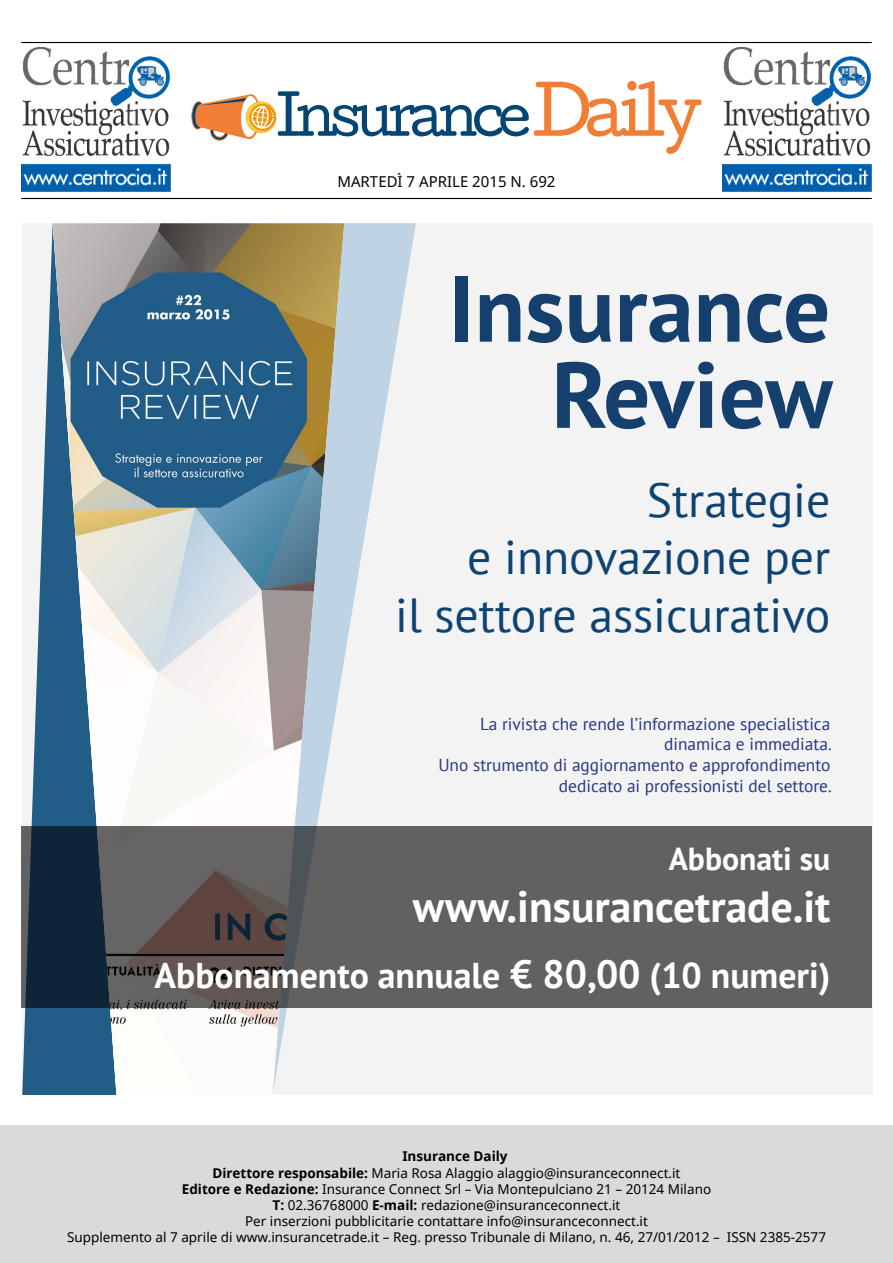
<style>
.page{position:relative;width:893px;height:1263px;background:#fff}
.page>*{position:absolute;margin:0;border:0;box-sizing:border-box;transform-origin:0 0}
.t1{font:700 93.15px/86.1px "PT Sans";color:#153f6c;text-align:right}
.t2{font:47.85px/57.3px "PT Sans";color:#0d4373;text-align:right}
.t3{font:700 43.5px "PT Sans";color:#fff}
.t4{font:700 35.7px "PT Sans";color:#fff}
.t5{font:700 31.8px "PT Sans";color:#fff}
.t6{font:18px "Noto Sans";color:#000}
.t7{font:17.4px/20.9px "PT Sans";color:#283583;text-align:right}
.t8{font:15px "Noto Sans";color:#000}
.t9{font:13.5px "Noto Sans";color:#000}
.t10{font:700 13.5px "Noto Sans";color:#000}
.s1{font-size:39.3px}
.s2{font-weight:700}
</style>
<div class="page">
<hr style="left:21px;top:42px;width:851px;height:1px;background:#000">
<hr style="left:21px;top:198px;width:851px;height:1px;background:#000">
<svg style="left:191px;top:81px;width:511px;height:73px"></svg>
<img style="left:21px;top:48px;width:149px;height:144px">
<img style="left:723px;top:48px;width:149px;height:144px">
<div style="left:0;top:1125px;width:893px;height:138px;background:#dadada"></div>
<div style="left:22px;top:223px;width:851px;height:872px;background:#f3f3f3"></div>
<svg style="left:22px;top:223px;width:31px;height:872px"></svg>
<img style="left:53px;top:223px;width:220px;height:872px">
<svg style="left:273px;top:223px;width:143px;height:869px"></svg>
<svg style="left:21px;top:827px;width:851px;height:181px;background:#58595a"></svg>
<p class="t8" style="left:337px;top:171px;width:220px">MARTEDÌ 7 APRILE 2015 N. 692</p>
<h1 class="t1" style="left:448px;top:264px;width:386px">Insurance<br>Review</h1>
<h2 class="t2" style="left:395px;top:470px;width:437px">Strategie<br>e innovazione per<br>il settore assicurativo</h2>
<p class="t7" style="left:438px;top:713px;width:395px">La rivista che rende l’informazione specialistica dinamica e immediata.<br>Uno strumento di aggiornamento e approfondimento dedicato ai professionisti del settore.</p>
<h3 class="t5" style="left:669px;top:837px;width:163px">Abbonati su</h3>
<h3 class="t3" style="left:413px;top:878px;width:419px">www.insurancetrade.it</h3>
<h3 class="t4" style="left:155px;top:952px;width:677px">Abbonamento annuale <span class="s1">€ 80,00</span> (10 numeri)</h3>
<p class="t10" style="left:402px;top:1147px;width:107px">Insurance Daily</p>
<p class="t9" style="left:212px;top:1163px;width:469px"><span class="s2">Direttore responsabile:</span> Maria Rosa Alaggio alaggio@insuranceconnect.it</p>
<p class="t9" style="left:182px;top:1179px;width:531px"><span class="s2">Editore e Redazione:</span> Insurance Connect Srl – Via Montepulciano 21 – 20124 Milano</p>
<p class="t9" style="left:273px;top:1196px;width:349px"><span class="s2">T:</span> 02.36768000 <span class="s2">E-mail:</span> redazione@insuranceconnect.it</p>
<p class="t9" style="left:245px;top:1212px;width:404px">Per inserzioni pubblicitarie contattare info@insuranceconnect.it</p>
<p class="t9" style="left:67px;top:1228px;width:761px">Supplemento al 7 aprile di www.insurancetrade.it – Reg. presso Tribunale di Milano, n. 46, 27/01/2012 – ISSN 2385-2577</p>
<h3 class="t6" style="left:441px;top:1202px;width:12px">4</h3>
</div>
